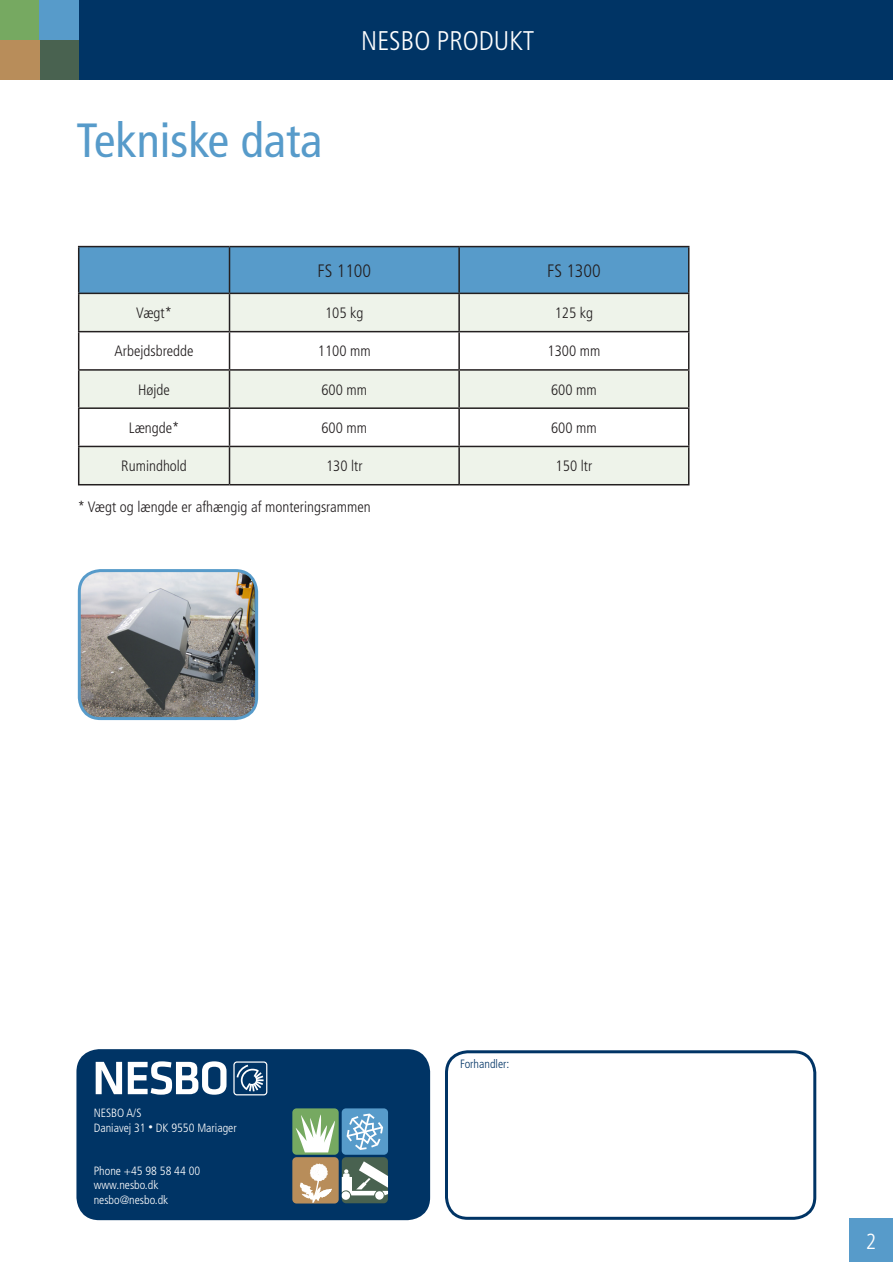
<style>
.page{position:relative;width:893px;height:1263px;background:#fff}
.page>*{position:absolute;margin:0;border:0;box-sizing:border-box;transform-origin:0 0}
.t1{font:condensed 48px "Frutiger LT Std";color:#579bca}
.t2{font:300 condensed 27px "Frutiger LT Std";color:#fff}
.t3{font:300 condensed 21.9px "Frutiger LT Std";color:#fff}
.t4{font:300 condensed 18px "Frutiger LT Std";color:#231f20}
.t5{font:300 condensed 15px "Frutiger LT Std";color:#231f20}
.t6{font:300 condensed 12px "Frutiger LT Std";color:#fff}
.t7{font:300 condensed 12px "Frutiger LT Std";color:#003465}
.s1{font-size:9px}
</style>
<div class="page">
<div style="left:0;top:0;width:893px;height:79px;background:#003465"></div>
<div style="left:0;top:0;width:39px;height:40px;background:#76a961"></div>
<div style="left:39px;top:0;width:40px;height:40px;background:#579bca"></div>
<div style="left:39px;top:40px;width:40px;height:39px;background:#496250"></div>
<div style="left:0;top:40px;width:39px;height:39px;background:#b88d5a"></div>
<div style="left:79px;top:247px;width:609px;height:46px;background:#579bca"></div>
<svg style="left:79px;top:293px;width:609px;height:192px;fill:#eef3ea"></svg>
<hr style="left:78px;top:246px;width:151px;height:1px;background:#231f20">
<hr style="left:78px;top:247px;width:1px;height:46px;background:#231f20">
<hr style="left:230px;top:246px;width:229px;height:1px;background:#231f20">
<hr style="left:229px;top:247px;width:1px;height:46px;background:#231f20">
<hr style="left:459px;top:246px;width:230px;height:1px;background:#231f20">
<hr style="left:458px;top:247px;width:2px;height:46px;background:#231f20">
<hr style="left:688px;top:247px;width:1px;height:46px;background:#231f20">
<hr style="left:78px;top:293px;width:151px;height:1px;background:#231f20">
<hr style="left:78px;top:294px;width:1px;height:37px;background:#231f20">
<hr style="left:230px;top:293px;width:229px;height:1px;background:#231f20">
<hr style="left:229px;top:294px;width:1px;height:37px;background:#231f20">
<hr style="left:459px;top:293px;width:230px;height:1px;background:#231f20">
<hr style="left:458px;top:294px;width:2px;height:37px;background:#231f20">
<hr style="left:688px;top:294px;width:1px;height:37px;background:#231f20">
<hr style="left:78px;top:331px;width:151px;height:1px;background:#231f20">
<hr style="left:78px;top:332px;width:1px;height:37px;background:#231f20">
<hr style="left:230px;top:331px;width:229px;height:1px;background:#231f20">
<hr style="left:229px;top:332px;width:1px;height:37px;background:#231f20">
<hr style="left:459px;top:331px;width:230px;height:1px;background:#231f20">
<hr style="left:458px;top:332px;width:2px;height:37px;background:#231f20">
<hr style="left:688px;top:332px;width:1px;height:37px;background:#231f20">
<hr style="left:78px;top:409px;width:1px;height:37px;background:#231f20">
<hr style="left:229px;top:409px;width:1px;height:37px;background:#231f20">
<hr style="left:458px;top:409px;width:2px;height:37px;background:#231f20">
<hr style="left:688px;top:409px;width:1px;height:37px;background:#231f20">
<hr style="left:78px;top:447px;width:1px;height:37px;background:#231f20">
<hr style="left:229px;top:447px;width:1px;height:37px;background:#231f20">
<hr style="left:458px;top:447px;width:2px;height:37px;background:#231f20">
<hr style="left:688px;top:447px;width:1px;height:37px;background:#231f20">
<hr style="left:78px;top:369px;width:151px;height:2px;background:#231f20">
<hr style="left:78px;top:371px;width:1px;height:36px;background:#231f20">
<hr style="left:78px;top:407px;width:151px;height:2px;background:#231f20">
<hr style="left:230px;top:369px;width:229px;height:2px;background:#231f20">
<hr style="left:229px;top:371px;width:1px;height:36px;background:#231f20">
<hr style="left:230px;top:407px;width:229px;height:2px;background:#231f20">
<hr style="left:459px;top:369px;width:230px;height:2px;background:#231f20">
<hr style="left:458px;top:371px;width:2px;height:36px;background:#231f20">
<hr style="left:459px;top:407px;width:230px;height:2px;background:#231f20">
<hr style="left:688px;top:371px;width:1px;height:36px;background:#231f20">
<hr style="left:78px;top:446px;width:151px;height:1px;background:#231f20">
<hr style="left:78px;top:484px;width:151px;height:1px;background:#231f20">
<hr style="left:230px;top:446px;width:229px;height:1px;background:#231f20">
<hr style="left:230px;top:484px;width:229px;height:1px;background:#231f20">
<hr style="left:459px;top:446px;width:230px;height:1px;background:#231f20">
<hr style="left:459px;top:484px;width:230px;height:1px;background:#231f20">
<div style="left:849px;top:1219px;width:44px;height:43px;background:#579bca"></div>
<div style="left:78px;top:1051px;width:351px;height:168px;background:#003465;border-radius:21px"></div>
<div style="left:76px;top:1049px;width:354px;height:171px;border:3px solid #003465;border-radius:21px"></div>
<div style="left:445px;top:1050px;width:371px;height:170px;border:3px solid #003465;border-radius:21px"></div>
<svg style="left:96px;top:1062px;width:26px;height:32px"></svg>
<svg style="left:128px;top:1061px;width:99px;height:34px"></svg>
<div style="left:233px;top:1061px;width:34px;height:34px;border:1px solid #fff;border-radius:3px"></div>
<svg style="left:237px;top:1065px;width:27px;height:26px"></svg>
<div style="left:292px;top:1108px;width:47px;height:47px;background:#76a961;border-radius:4px"></div>
<svg style="left:295px;top:1114px;width:40px;height:38px"></svg>
<div style="left:292px;top:1157px;width:47px;height:46px;background:#b88d5a;border-radius:4px"></div>
<svg style="left:299px;top:1163px;width:33px;height:40px"></svg>
<div style="left:342px;top:1108px;width:46px;height:47px;background:#579bca;border-radius:4px"></div>
<svg style="left:346px;top:1113px;width:37px;height:37px"></svg>
<div style="left:342px;top:1157px;width:46px;height:46px;background:#496250;border-radius:4px"></div>
<svg style="left:342px;top:1161px;width:46px;height:39px"></svg>
<img style="left:80px;top:572px;width:177px;height:146px">
<div style="left:78px;top:569px;width:180px;height:151px;border:3px solid #579bca;border-radius:21px"></div>
<p class="t1" style="left:76px;top:113px;width:248px">Tekniske data</p>
<p class="t2" style="left:361px;top:26px;width:175px">NESBO PRODUKT</p>
<p class="t4" style="left:317px;top:260px;width:55px">FS 1100</p>
<p class="t4" style="left:547px;top:260px;width:55px">FS 1300</p>
<p class="t5" style="left:136px;top:304px;width:37px">Vægt*</p>
<p class="t5" style="left:325px;top:304px;width:40px">105 kg</p>
<p class="t5" style="left:555px;top:304px;width:40px">125 kg</p>
<p class="t5" style="left:115px;top:343px;width:80px">Arbejdsbredde</p>
<p class="t5" style="left:318px;top:343px;width:54px">1100 mm</p>
<p class="t5" style="left:547px;top:343px;width:54px">1300 mm</p>
<p class="t5" style="left:138px;top:381px;width:33px">Højde</p>
<p class="t5" style="left:321px;top:381px;width:47px">600 mm</p>
<p class="t5" style="left:551px;top:381px;width:47px">600 mm</p>
<p class="t5" style="left:129px;top:419px;width:52px">Længde*</p>
<p class="t5" style="left:321px;top:419px;width:47px">600 mm</p>
<p class="t5" style="left:551px;top:419px;width:47px">600 mm</p>
<p class="t5" style="left:121px;top:457px;width:67px">Rumindhold</p>
<p class="t5" style="left:326px;top:457px;width:38px">130 ltr</p>
<p class="t5" style="left:556px;top:457px;width:38px">150 ltr</p>
<p class="t5" style="left:78px;top:498px;width:294px">* Vægt og længde er afhængig af monteringsrammen</p>
<p class="t6" style="left:94px;top:1106px;width:49px">NESBO A/S</p>
<p class="t6" style="left:94px;top:1120px;width:145px">Daniavej 31 <span class="s1">•</span> DK 9550 Mariager</p>
<p class="t6" style="left:94px;top:1164px;width:108px">Phone +45 98 58 44 00</p>
<p class="t6" style="left:94px;top:1178px;width:66px">www.nesbo.dk</p>
<p class="t6" style="left:94px;top:1192px;width:76px">nesbo@nesbo.dk</p>
<p class="t7" style="left:460px;top:1057px;width:51px">Forhandler:</p>
<p class="t3" style="left:866px;top:1229px;width:12px">2</p>
</div>
